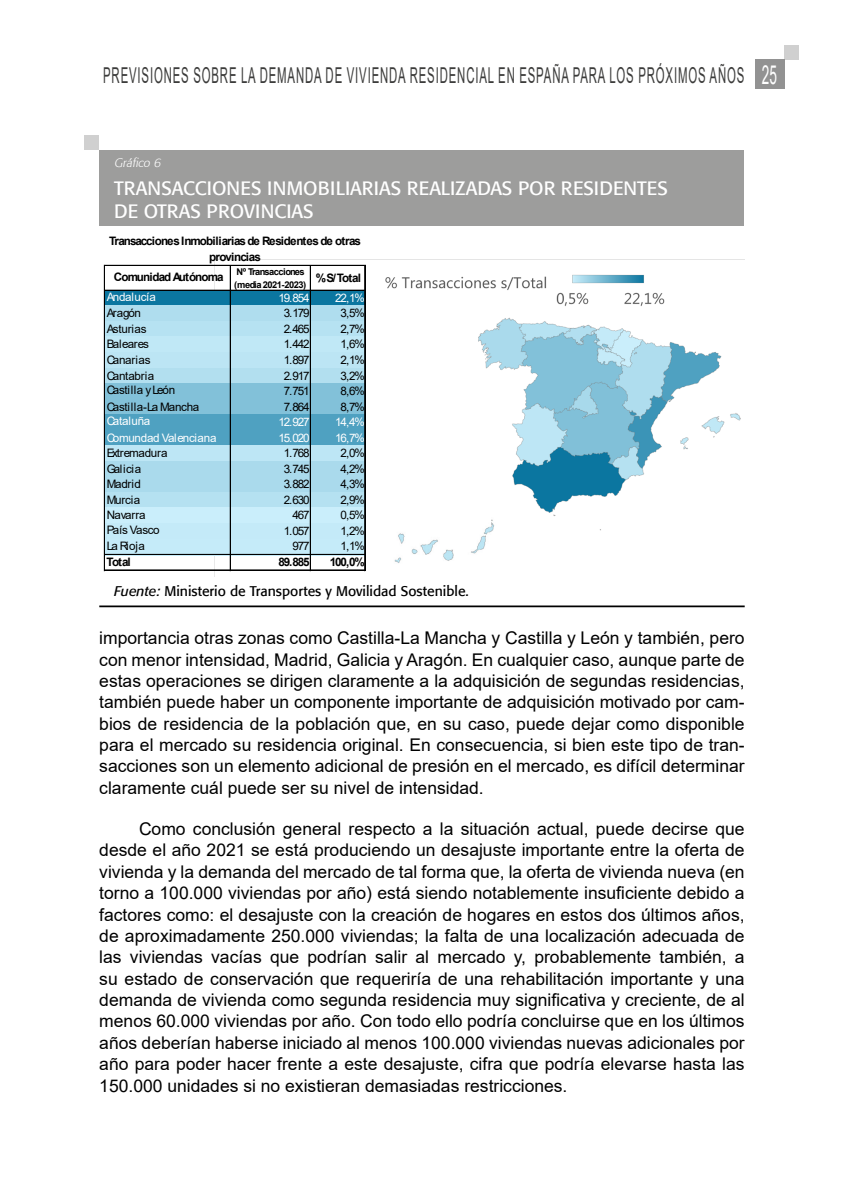
<style>
.page{position:relative;width:844px;height:1191px;background:#fff}
.page>*{position:absolute;margin:0;border:0;box-sizing:border-box;transform-origin:0 0}
.t1{font:21.88px "Arial";letter-spacing:.075em;color:#3c3c3b;scale:.52 1}
.t2{font:19.25px/23.1px "Formata";color:#fff}
.t3{font:17.5px/21.3px "Arial";color:#000;text-align:justify}
.t4{font:14px "Formata";color:#000}
.t5{font:italic 300 12.25px "Formata";color:#fff}
.t6{font:11.72px "Arial";letter-spacing:-.025em;color:#000}
.t7{font:700 11.72px/15.6px "Arial";letter-spacing:-.08em;color:#000;text-align:center}
.t8{font:11.72px "Arial";letter-spacing:-.025em;color:#fff}
.t9{font:11.72px "Arial";letter-spacing:.01em;color:#000}
.t10{font:700 9.28px/13.1px "Arial";letter-spacing:-.055em;color:#000}
.s1{font-size:26.25px;color:#fff}
.s2{font-style:italic}
</style>
<div class="page">
<div style="left:784px;top:45px;width:15px;height:15px;background:#d0d0d0"></div>
<div style="left:754px;top:60px;width:30px;height:29px;background:#929292"></div>
<hr style="left:99px;top:605px;width:645px;height:2px;background:#000">
<div style="left:84px;top:135px;width:15px;height:15px;background:#d0d0d0"></div>
<div style="left:99px;top:150px;width:644px;height:76px;background:#9d9d9c"></div>
<img style="left:215px;top:264px;width:526px;height:308px">
<div style="left:105px;top:290px;width:260px;height:16px;background:#0b76a0"></div>
<div style="left:105px;top:306px;width:260px;height:16px;background:#afddee"></div>
<div style="left:105px;top:321px;width:260px;height:16px;background:#b6e2f2"></div>
<div style="left:105px;top:337px;width:260px;height:16px;background:#c0e8f6"></div>
<div style="left:105px;top:352px;width:260px;height:17px;background:#bce5f4"></div>
<div style="left:105px;top:368px;width:260px;height:16px;background:#b2dfef"></div>
<div style="left:105px;top:383px;width:260px;height:32px;background:#82c1d9"></div>
<div style="left:105px;top:414px;width:260px;height:32px;background:#4fa1c1"></div>
<div style="left:105px;top:445px;width:260px;height:17px;background:#bde6f5"></div>
<div style="left:105px;top:461px;width:260px;height:32px;background:#aadaec"></div>
<div style="left:105px;top:492px;width:260px;height:16px;background:#b5e1f1"></div>
<div style="left:105px;top:508px;width:260px;height:16px;background:#caeefb"></div>
<div style="left:105px;top:523px;width:260px;height:16px;background:#c4eaf8"></div>
<div style="left:105px;top:539px;width:260px;height:16px;background:#c5ebf9"></div>
<hr style="left:104px;top:265px;width:1px;height:305px;background:#000">
<hr style="left:230px;top:266px;width:1px;height:304px;background:#000">
<hr style="left:310px;top:266px;width:1px;height:304px;background:#000">
<hr style="left:364px;top:266px;width:1px;height:304px;background:#000">
<hr style="left:105px;top:265px;width:260px;height:1px;background:#000">
<hr style="left:105px;top:290px;width:260px;height:1px;background:#000">
<hr style="left:105px;top:554px;width:260px;height:1px;background:#000">
<hr style="left:105px;top:569px;width:260px;height:1px;background:#000">
<hr style="left:105px;top:570px;width:260px;height:1px;background:#000">
<img style="left:391px;top:517px;width:108px;height:47px">
<p class="t1" style="left:103px;top:60px;width:1296px">PREVISIONES SOBRE LA DEMANDA DE VIVIENDA RESIDENCIAL EN ESPAÑA PARA LOS PRÓXIMOS AÑOS <span class="s1">25</span></p>
<p class="t5" style="left:114px;top:156px;width:51px">Gráfico 6</p>
<p class="t2" style="left:114px;top:177px;width:555px">TRANSACCIONES INMOBILIARIAS REALIZADAS POR RESIDENTES<br>DE OTRAS PROVINCIAS</p>
<p class="t7" style="left:109px;top:233px;width:253px">Transacciones Inmobiliarias de Residentes de otras provincias</p>
<p class="t7" style="left:114px;top:269px;width:111px">Comunidad Autónoma</p>
<p class="t10" style="left:234px;top:265px;width:74px">Nº Transacciones (media 2021-2023)</p>
<p class="t7" style="left:315px;top:270px;width:47px">% S/Total</p>
<p class="t8" style="left:107px;top:289px;width:51px">Andalucía</p>
<p class="t8" style="left:278px;top:290px;width:33px">19.854</p>
<p class="t8" style="left:335px;top:290px;width:31px">22,1%</p>
<p class="t6" style="left:107px;top:304px;width:36px">Aragón</p>
<p class="t6" style="left:284px;top:305px;width:27px">3.179</p>
<p class="t6" style="left:340px;top:305px;width:26px">3,5%</p>
<p class="t6" style="left:107px;top:321px;width:41px">Asturias</p>
<p class="t6" style="left:284px;top:321px;width:27px">2.465</p>
<p class="t6" style="left:340px;top:321px;width:26px">2,7%</p>
<p class="t6" style="left:107px;top:336px;width:44px">Baleares</p>
<p class="t6" style="left:284px;top:336px;width:27px">1.442</p>
<p class="t6" style="left:340px;top:336px;width:26px">1,6%</p>
<p class="t6" style="left:107px;top:352px;width:45px">Canarias</p>
<p class="t6" style="left:284px;top:352px;width:27px">1.897</p>
<p class="t6" style="left:340px;top:352px;width:26px">2,1%</p>
<p class="t6" style="left:107px;top:367px;width:49px">Cantabria</p>
<p class="t6" style="left:284px;top:367px;width:27px">2.917</p>
<p class="t6" style="left:340px;top:367px;width:26px">3,2%</p>
<p class="t6" style="left:107px;top:382px;width:70px">Castilla y León</p>
<p class="t6" style="left:284px;top:383px;width:27px">7.751</p>
<p class="t6" style="left:340px;top:383px;width:26px">8,6%</p>
<p class="t6" style="left:107px;top:398px;width:94px">Castilla-La Mancha</p>
<p class="t6" style="left:284px;top:398px;width:27px">7.864</p>
<p class="t6" style="left:340px;top:398px;width:26px">8,7%</p>
<p class="t8" style="left:107px;top:413px;width:45px">Cataluña</p>
<p class="t8" style="left:278px;top:414px;width:33px">12.927</p>
<p class="t8" style="left:335px;top:414px;width:31px">14,4%</p>
<p class="t8" style="left:107px;top:429px;width:111px">Comundad Valenciana</p>
<p class="t8" style="left:278px;top:429px;width:33px">15.020</p>
<p class="t8" style="left:335px;top:429px;width:31px">16,7%</p>
<p class="t6" style="left:107px;top:445px;width:62px">Extremadura</p>
<p class="t6" style="left:284px;top:445px;width:27px">1.768</p>
<p class="t6" style="left:340px;top:445px;width:26px">2,0%</p>
<p class="t9" style="left:107px;top:460px;width:36px">Galicia</p>
<p class="t6" style="left:284px;top:460px;width:27px">3.745</p>
<p class="t6" style="left:340px;top:460px;width:26px">4,2%</p>
<p class="t6" style="left:107px;top:476px;width:36px">Madrid</p>
<p class="t6" style="left:284px;top:476px;width:27px">3.882</p>
<p class="t6" style="left:340px;top:476px;width:26px">4,3%</p>
<p class="t6" style="left:107px;top:491px;width:35px">Murcia</p>
<p class="t6" style="left:284px;top:491px;width:27px">2.630</p>
<p class="t6" style="left:340px;top:491px;width:26px">2,9%</p>
<p class="t6" style="left:107px;top:507px;width:41px">Navarra</p>
<p class="t6" style="left:292px;top:507px;width:19px">467</p>
<p class="t6" style="left:340px;top:507px;width:26px">0,5%</p>
<p class="t6" style="left:107px;top:522px;width:55px">País Vasco</p>
<p class="t6" style="left:284px;top:523px;width:27px">1.057</p>
<p class="t6" style="left:340px;top:523px;width:26px">1,2%</p>
<p class="t6" style="left:107px;top:538px;width:40px">La Rioja</p>
<p class="t6" style="left:292px;top:538px;width:19px">977</p>
<p class="t6" style="left:340px;top:538px;width:26px">1,1%</p>
<p class="t7" style="left:107px;top:554px;width:26px">Total</p>
<p class="t7" style="left:278px;top:554px;width:33px">89.885</p>
<p class="t7" style="left:329px;top:554px;width:37px">100,0%</p>
<p class="t4" style="left:114px;top:582px;width:356px"><span class="s2">Fuente:</span> Ministerio de Transportes y Movilidad Sostenible.</p>
<p class="t3" style="left:99px;top:627px;width:646px">importancia otras zonas como Castilla-La Mancha y Castilla y León y también, pero con menor intensidad, Madrid, Galicia y Aragón. En cualquier caso, aunque parte de estas operaciones se dirigen claramente a la adquisición de segundas residencias, también puede haber un componente importante de adquisición motivado por cam&shy;bios de residencia de la población que, en su caso, puede dejar como disponible para el mercado su residencia original. En consecuencia, si bien este tipo de tran&shy;sacciones son un elemento adicional de presión en el mercado, es difícil determinar claramente cuál puede ser su nivel de intensidad.</p>
<p class="t3" style="left:99px;top:818px;width:646px;text-indent:40px">Como conclusión general respecto a la situación actual, puede decirse que desde el año 2021 se está produciendo un desajuste importante entre la oferta de vivienda y la demanda del mercado de tal forma que, la oferta de vivienda nueva (en torno a 100.000 viviendas por año) está siendo notablemente insuficiente debido a factores como: el desajuste con la creación de hogares en estos dos últimos años, de aproximadamente 250.000 viviendas; la falta de una localización adecuada de las viviendas vacías que podrían salir al mercado y, probablemente también, a su estado de conservación que requeriría de una rehabilitación importante y una demanda de vivienda como segunda residencia muy significativa y creciente, de al menos 60.000 viviendas por año. Con todo ello podría concluirse que en los últimos años deberían haberse iniciado al menos 100.000 viviendas nuevas adicionales por año para poder hacer frente a este desajuste, cifra que podría elevarse hasta las 150.000 unidades si no existieran demasiadas restricciones.</p>
</div>
